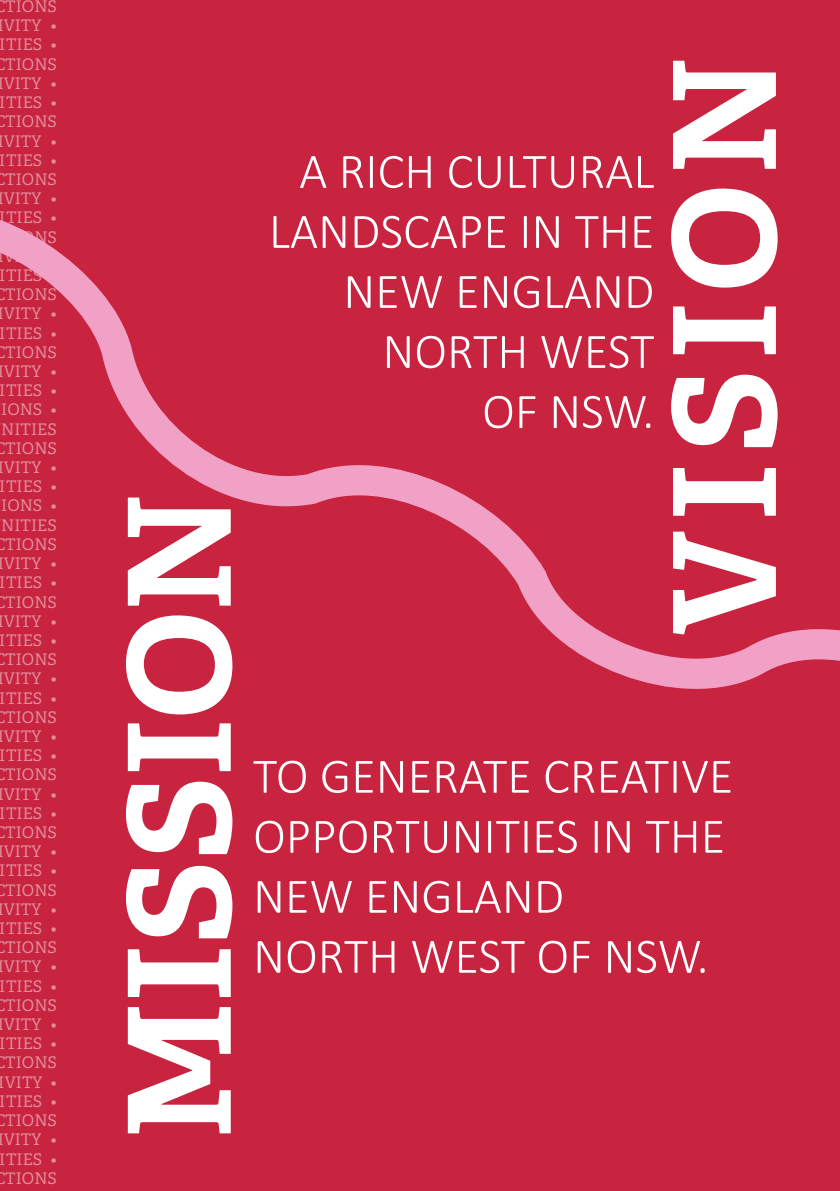
<style>
.page{position:relative;width:840px;height:1191px;background:#fff}
.page>*{position:absolute;margin:0;border:0;box-sizing:border-box;transform-origin:0 0}
.t1{font:700 142px "Adelle PE";color:#fff}
.t2{font:300 50px/60px "Calibri";color:#fff;text-align:right}
.t3{font:16px/19.2px "Adelle PE";color:#fff;text-align:center}
</style>
<div class="page">
<div style="left:0;top:0;width:839px;height:1191px;background:#c8233f"></div>
<svg style="left:0;top:220px;width:839px;height:469px"></svg>
<p class="t3" style="left:-2px;top:-4px;width:61px">TIONS<br>IVITY •<br>ITIES •<br>TIONS<br>IVITY •<br>ITIES •<br>TIONS<br>IVITY •<br>ITIES •<br>TIONS<br>IVITY •<br>ITIES •<br>TIONS<br>IVITY •<br>ITIES •<br>TIONS<br>IVITY •<br>ITIES •<br>TIONS<br>IVITY •<br>ITIES •<br>IONS •<br>NITIES<br>TIONS<br>IVITY •<br>ITIES •<br>IONS •<br>NITIES<br>TIONS<br>IVITY •<br>ITIES •<br>TIONS<br>IVITY •<br>ITIES •<br>TIONS<br>IVITY •<br>ITIES •<br>TIONS<br>IVITY •<br>ITIES •<br>TIONS<br>IVITY •<br>ITIES •<br>TIONS<br>IVITY •<br>ITIES •<br>TIONS<br>IVITY •<br>ITIES •<br>TIONS<br>IVITY •<br>ITIES •<br>TIONS<br>IVITY •<br>ITIES •<br>TIONS<br>IVITY •<br>ITIES •<br>TIONS<br>IVITY •<br>ITIES •<br>TIONS</p>
<p class="t1" style="left:77px;top:1138px;width:646px;rotate:-90deg">MISSION</p>
<p class="t2" style="left:269px;top:141px;width:387px">A RICH CULTURAL<br>LANDSCAPE IN THE<br>NEW ENGLAND<br>NORTH WEST<br>OF NSW.</p>
<p class="t1" style="left:622px;top:635px;width:580px;rotate:-90deg">VISION</p>
<p class="t2" style="left:253px;top:745px;width:481px;text-align:left">TO GENERATE CREATIVE<br>OPPORTUNITIES IN THE<br>NEW ENGLAND<br>NORTH WEST OF NSW.</p>
</div>
